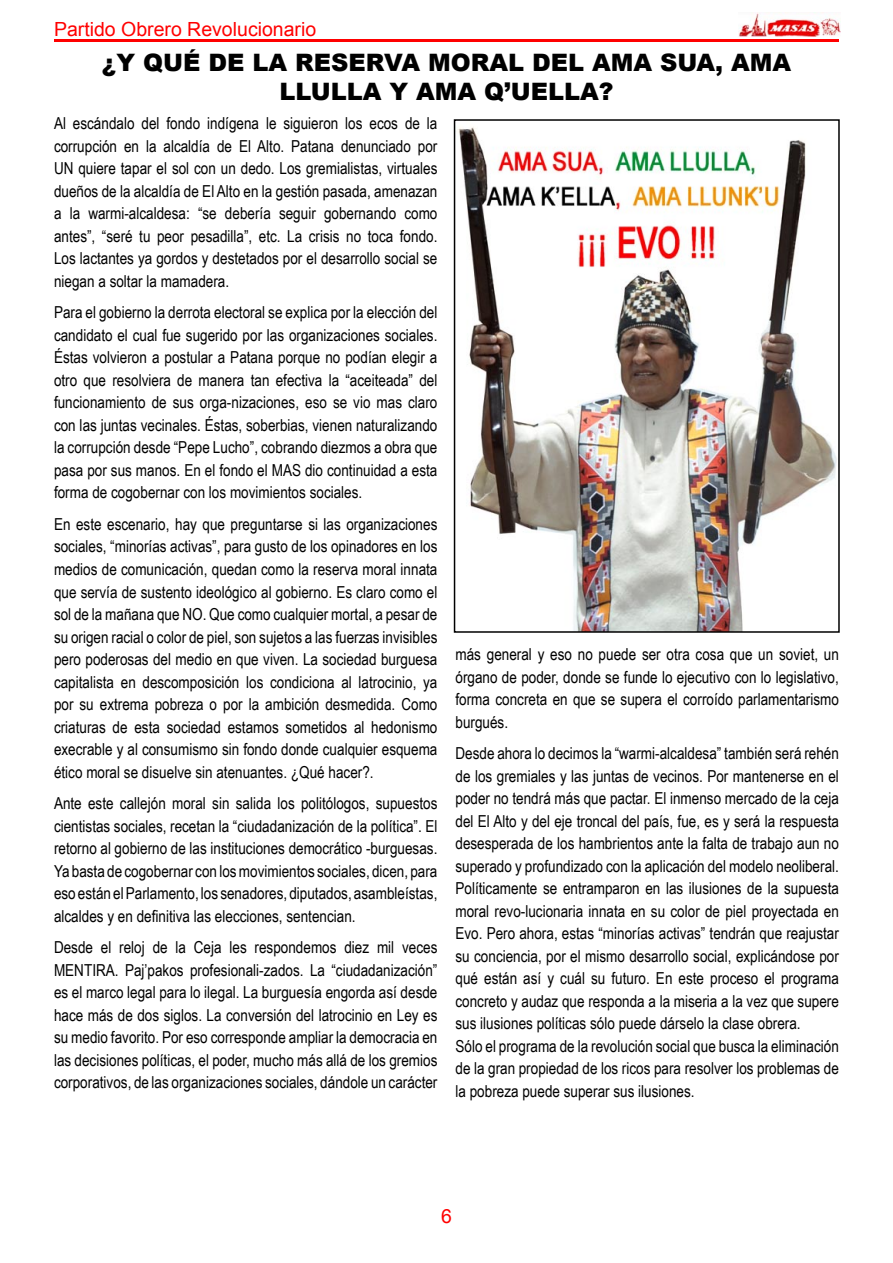
<style>
.page{position:relative;width:893px;height:1263px;background:#fff}
.page>*{position:absolute;margin:0;border:0;box-sizing:border-box;transform-origin:0 0}
.Brödtext{font:900 24px/28.8px "Arial";color:#000;text-align:center}
.t1{font:19.5px "Arial";color:#f00}
.Brödtext_2{font:16.5px/22.5px "Arial Narrow";color:#000;text-align:justify}
</style>
<div class="page">
<hr style="left:54px;top:39px;width:785px;height:3px;background:#f00">
<img style="left:738px;top:13px;width:102px;height:24px">
<img style="left:457px;top:127px;width:380px;height:503px">
<div style="left:454px;top:119px;width:386px;height:514px;border:2px solid #000"></div>
<p class="t1" style="left:54px;top:16px;width:264px">Partido Obrero Revolucionario</p>
<p class="Brödtext" style="left:102px;top:47px;width:691px">¿Y QUÉ DE LA RESERVA MORAL DEL AMA SUA, AMA<br>LLULLA Y AMA Q’UELLA?</p>
<p class="Brödtext_2" style="left:54px;top:112px;width:385px">Al escándalo del fondo indígena le siguieron los ecos de la corrupción en la alcaldía de El Alto. Patana denunciado por UN quiere tapar el sol con un dedo. Los gremialistas, virtuales dueños de la alcaldía de El Alto en la gestión pasada, amenazan a la warmi-alcaldesa: “se debería seguir gobernando como antes”, “seré tu peor pesadilla”, etc. La crisis no toca fondo.<br>Los lactantes ya gordos y destetados por el desarrollo social se niegan a soltar la mamadera.</p>
<p class="Brödtext_2" style="left:54px;top:301px;width:385px">Para el gobierno la derrota electoral se explica por la elección del candidato el cual fue sugerido por las organizaciones sociales.<br>Éstas volvieron a postular a Patana porque no podían elegir a otro que resolviera de manera tan efectiva la “aceiteada” del funcionamiento de sus orga-nizaciones, eso se vio mas claro con las juntas vecinales. Éstas, soberbias, vienen naturalizando la corrupción desde “Pepe Lucho”, cobrando diezmos a obra que pasa por sus manos. En el fondo el MAS dio continuidad a esta forma de cogobernar con los movimientos sociales.</p>
<p class="Brödtext_2" style="left:54px;top:512px;width:385px">En este escenario, hay que preguntarse si las organizaciones sociales, “minorías activas”, para gusto de los opinadores en los medios de comunicación, quedan como la reserva moral innata que servía de sustento ideológico al gobierno. Es claro como el sol de la mañana que NO. Que como cualquier mortal, a pesar de su origen racial o color de piel, son sujetos a las fuerzas invisibles pero poderosas del medio en que viven. La sociedad burguesa capitalista en descomposición los condiciona al latrocinio, ya por su extrema pobreza o por la ambición desmedida. Como criaturas de esta sociedad estamos sometidos al hedonismo execrable y al consumismo sin fondo donde cualquier esquema ético moral se disuelve sin atenuantes. ¿Qué hacer?.</p>
<p class="Brödtext_2" style="left:54px;top:791px;width:385px">Ante este callejón moral sin salida los politólogos, supuestos cientistas sociales, recetan la “ciudadanización de la política”. El retorno al gobierno de las instituciones democrático -burguesas.<br>Ya basta de cogobernar con los movimientos sociales, dicen, para eso están el Parlamento, los senadores, diputados, asambleístas, alcaldes y en definitiva las elecciones, sentencian.</p>
<p class="Brödtext_2" style="left:54px;top:935px;width:385px">Desde el reloj de la Ceja les respondemos diez mil veces MENTIRA. Paj’pakos profesionali-zados. La “ciudadanización” es el marco legal para lo ilegal. La burguesía engorda así desde hace más de dos siglos. La conversión del latrocinio en Ley es su medio favorito. Por eso corresponde ampliar la democracia en las decisiones políticas, el poder, mucho más allá de los gremios corporativos, de las organizaciones sociales, dándole un carácter</p>
<p class="Brödtext_2" style="left:455px;top:642px;width:385px">más general y eso no puede ser otra cosa que un soviet, un órgano de poder, donde se funde lo ejecutivo con lo legislativo, forma concreta en que se supera el corroído parlamentarismo burgués.</p>
<p class="Brödtext_2" style="left:455px;top:741px;width:385px">Desde ahora lo decimos la “warmi-alcaldesa” también será rehén de los gremiales y las juntas de vecinos. Por mantenerse en el poder no tendrá más que pactar. El inmenso mercado de la ceja del El Alto y del eje troncal del país, fue, es y será la respuesta desesperada de los hambrientos ante la falta de trabajo aun no superado y profundizado con la aplicación del modelo neoliberal.<br>Políticamente se entramparon en las ilusiones de la supuesta moral revo-lucionaria innata en su color de piel proyectada en Evo. Pero ahora, estas “minorías activas” tendrán que reajustar su conciencia, por el mismo desarrollo social, explicándose por qué están así y cuál su futuro. En este proceso el programa concreto y audaz que responda a la miseria a la vez que supere sus ilusiones políticas sólo puede dárselo la clase obrera.</p>
<p class="Brödtext_2" style="left:455px;top:1034px;width:385px">Sólo el programa de la revolución social que busca la eliminación de la gran propiedad de los ricos para resolver los problemas de la pobreza puede superar sus ilusiones.</p>
<p class="t1" style="left:441px;top:1203px;width:12px">6</p>
</div>
